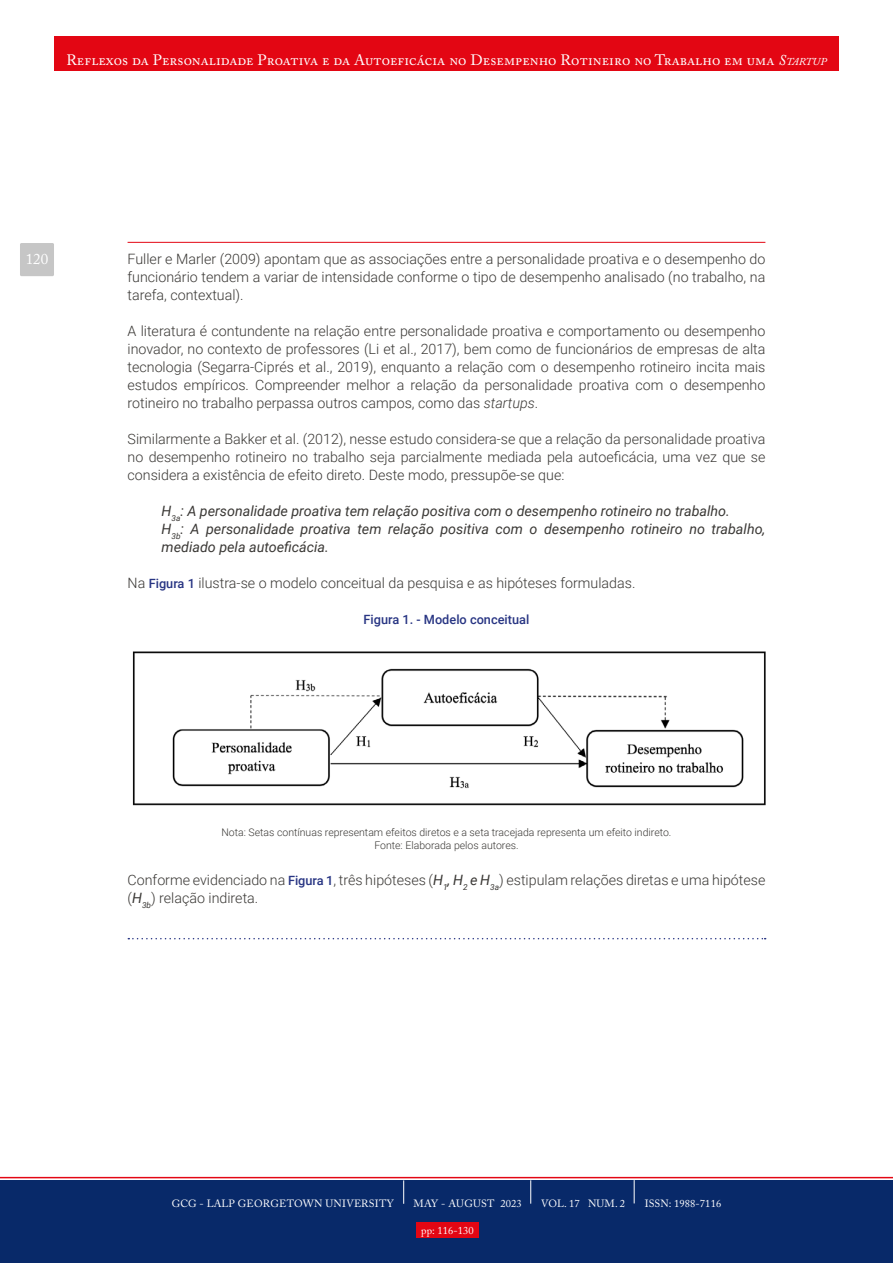
<style>
.page{position:relative;width:893px;height:1263px;background:#fff}
.page>*{position:absolute;margin:0;border:0;box-sizing:border-box;transform-origin:0 0}
.t1{font:15px "Adobe Caslon Pro";letter-spacing:.005em;color:#fff}
.t2{font:300 14.25px/18px "Roboto";color:#3a3835;text-align:justify}
.t3{font:italic 14.25px/18px "Roboto";color:#3a3835}
.t4{font:500 12.75px "Roboto";color:#283583}
.t5{font:300 10.5px/13.5px "Roboto";color:#3a3835;text-align:center}
.t6{font:10.5px "Adobe Caslon Pro";letter-spacing:.01em;color:#fff}
.s1{font-style:italic}
.s2{font-style:italic;font-size:10.5px}
.s3{font-weight:500;font-size:12.75px;color:#283583}
.s4{font-weight:400;font-style:italic}
</style>
<div class="page">
<div style="left:54px;top:37px;width:785px;height:34px;background:#e30613"></div>
<div style="left:0;top:1180px;width:893px;height:83px;background:#082969"></div>
<div style="left:416px;top:1222px;width:63px;height:15px;background:#e30613"></div>
<div style="left:20px;top:243px;width:34px;height:33px;background:#c6c6c6;border-radius:2px"></div>
<hr style="left:128px;top:242px;width:637px;height:1px;background:#e30613">
<svg style="left:0;top:1177px;width:893px;height:27px"></svg>
<img style="left:132px;top:651px;width:634px;height:155px">
<svg style="left:128px;top:938px;width:638px;height:1px"></svg>
<p class="t1" style="left:66px;top:51px;width:762px">Reflexos da Personalidade Proativa e da Autoeficácia no Desempenho Rotineiro no Trabalho em uma <span class="s1">S</span><span class="s2">TARTUP</span></p>
<p class="t1" style="left:26px;top:250px;width:24px">120</p>
<p class="t2" style="left:128px;top:250px;width:639px">Fuller e Marler (2009) apontam que as associações entre a personalidade proativa e o desempenho do funcionário tendem a variar de intensidade conforme o tipo de desempenho analisado (no trabalho, na tarefa, contextual).</p>
<p class="t2" style="left:128px;top:322px;width:639px">A literatura é contundente na relação entre personalidade proativa e comportamento ou desempenho inovador, no contexto de professores (Li et al., 2017), bem como de funcionários de empresas de alta tecnologia (Segarra-Ciprés et al., 2019), enquanto a relação com o desempenho rotineiro incita mais estudos empíricos. Compreender melhor a relação da personalidade proativa com o desempenho rotineiro no trabalho perpassa outros campos, como das <span class="s1">startups</span>.</p>
<p class="t2" style="left:128px;top:430px;width:639px">Similarmente a Bakker et al. (2012), nesse estudo considera-se que a relação da personalidade proativa no desempenho rotineiro no trabalho seja parcialmente mediada pela autoeficácia, uma vez que se considera a existência de efeito direto. Deste modo, pressupõe-se que:</p>
<p class="t3" style="left:162px;top:502px;width:605px">H<sub>3a</sub>: A personalidade proativa tem relação positiva com o desempenho rotineiro no trabalho.<br>H<sub>3b</sub>: A personalidade proativa tem relação positiva com o desempenho rotineiro no trabalho, mediado pela autoeficácia.</p>
<p class="t2" style="left:128px;top:574px;width:509px">Na <span class="s3">Figura 1</span> ilustra-se o modelo conceitual da pesquisa e as hipóteses formuladas.</p>
<p class="t4" style="left:364px;top:611px;width:167px">Figura 1. - Modelo conceitual</p>
<p class="t5" style="left:222px;top:825px;width:451px">Nota: Setas contínuas representam efeitos diretos e a seta tracejada representa um efeito indireto.<br>Fonte: Elaborada pelos autores.</p>
<p class="t2" style="left:128px;top:871px;width:639px">Conforme evidenciado na <span class="s3">Figura 1</span>, três hipóteses (<span class="s4">H</span><sub>1</sub><span class="s4">, H</span><sub>2</sub> <span class="s4">e H</span><sub>3a</sub>) estipulam relações diretas e uma hipótese (<span class="s4">H</span><sub>3b</sub>) relação indireta.</p>
<p class="t6" style="left:172px;top:1197px;width:224px">GCG - LALP GEORGETOWN UNIVERSITY</p>
<p class="t6" style="left:414px;top:1197px;width:110px">MAY - AUGUST 2023</p>
<p class="t6" style="left:541px;top:1197px;width:85px">VOL. 17 NUM. 2</p>
<p class="t6" style="left:645px;top:1197px;width:78px">ISSN: 1988-7116</p>
<p class="t6" style="left:421px;top:1224px;width:54px">pp: 116-130</p>
</div>
